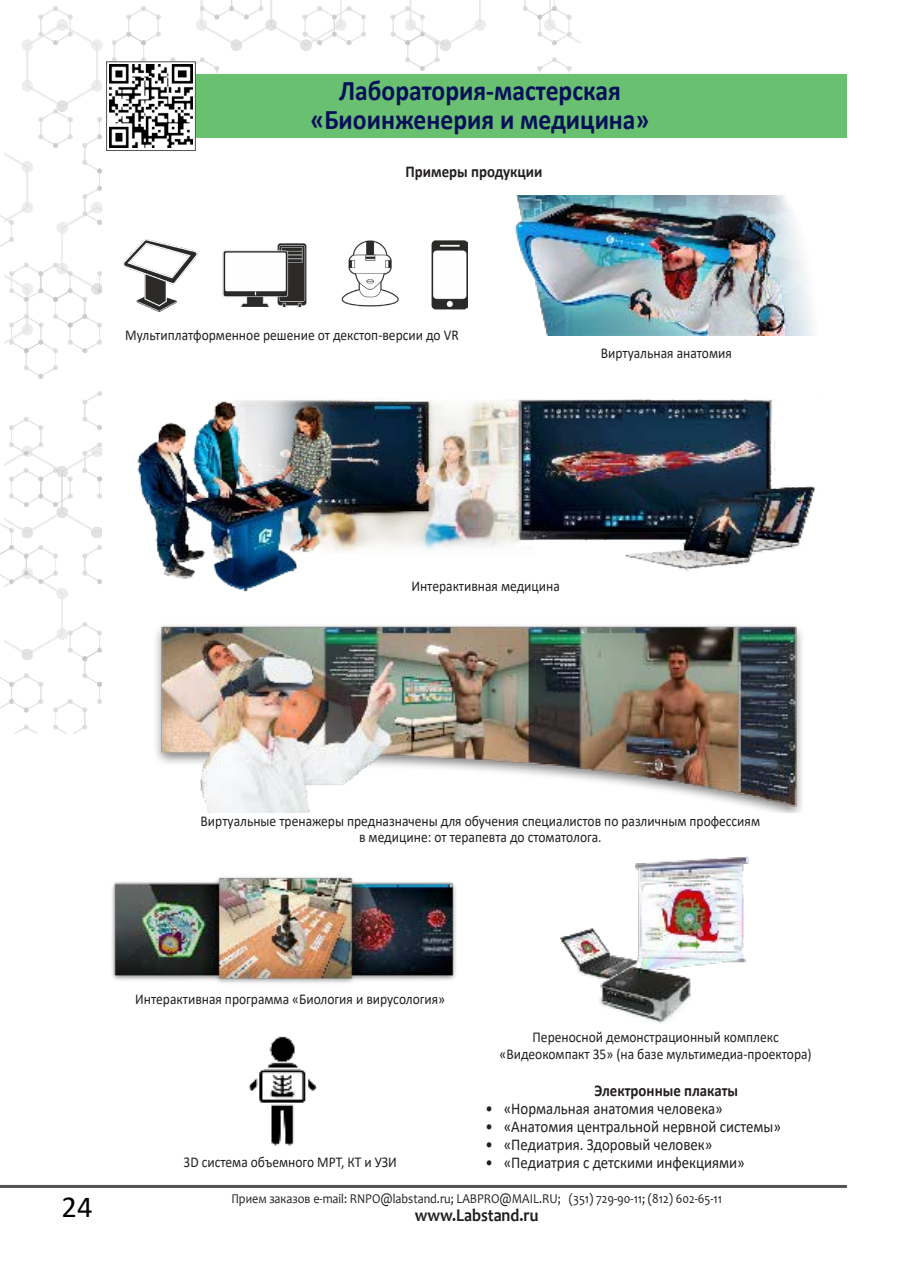
<style>
.page{position:relative;width:915px;height:1280px;background:#fff}
.page>*{position:absolute;margin:0;border:0;box-sizing:border-box;transform-origin:0 0}
.t1{font:30.6px "Calibri";color:#000}
.Текст_в_параграфе{font:700 28.5px "Calibri";color:#031059;scale:.9 1}
.t2{font:700 18px "Candara";color:#231f20;scale:.9 1}
.t3{font:16.5px "Calibri";color:#231f20;scale:.9 1}
.Толстый_текст_в_пара{font:700 16.5px "Calibri";color:#231f20;scale:.9 1}
.Подписи{font:15px/16.5px "Calibri";color:#231f20;text-align:center;scale:.9 1}
.t4{font:13.5px "Candara";color:#231f20;scale:.9 1}
</style>
<div class="page">
<hr style="left:0;top:1185px;width:846px;height:3px;background:#535355">
<img style="left:0;top:1px;width:580px;height:732px">
<div style="left:192px;top:74px;width:654px;height:64px;background:#69c071"></div>
<img style="left:123px;top:239px;width:344px;height:73px">
<img style="left:507px;top:195px;width:307px;height:140px">
<img style="left:118px;top:394px;width:697px;height:198px">
<img style="left:149px;top:622px;width:653px;height:190px">
<img style="left:560px;top:856px;width:188px;height:167px">
<img style="left:112px;top:877px;width:344px;height:106px">
<img style="left:248px;top:1036px;width:69px;height:110px">
<svg style="left:106px;top:62px;width:89px;height:89px"></svg>
<img style="left:109px;top:65px;width:83px;height:82px">
<p class="Текст_в_параграфе" style="left:339px;top:71px;width:314px">Лаборатория-мастерская</p>
<p class="Текст_в_параграфе" style="left:310px;top:99px;width:378px">«Биоинженерия и медицина»</p>
<p class="Толстый_текст_в_пара" style="left:405px;top:160px;width:153px">Примеры продукции</p>
<p class="Подписи" style="left:125px;top:326px;width:372px">Мультиплатформенное решение от декстоп-версии до VR</p>
<p class="Подписи" style="left:600px;top:344px;width:147px">Виртуальная анатомия</p>
<p class="Подписи" style="left:411px;top:577px;width:166px">Интерактивная медицина</p>
<p class="Подписи" style="left:200px;top:812px;width:623px">Виртуальные тренажеры предназначены для обучения специалистов по различным профессиям в медицине: от терапевта до стоматолога.</p>
<p class="Подписи" style="left:135px;top:991px;width:346px">Интерактивная программа «Биология и вирусология»</p>
<p class="Подписи" style="left:183px;top:1154px;width:238px">3D система объемного МРТ, КТ и УЗИ</p>
<p class="Подписи" style="left:499px;top:1029px;width:348px">Переносной демонстрационный комплекс «Видеокомпакт 35» (на базе мультимедиа-проектора)</p>
<p class="Толстый_текст_в_пара" style="left:594px;top:1079px;width:161px">Электронные плакаты</p>
<p class="t3" style="left:485px;top:1097px;width:265px">• «Нормальная анатомия человека»</p>
<p class="t3" style="left:485px;top:1115px;width:329px">• «Анатомия центральной нервной системы»</p>
<p class="t3" style="left:485px;top:1133px;width:253px">• «Педиатрия. Здоровый человек»</p>
<p class="t3" style="left:485px;top:1151px;width:289px">• «Педиатрия с детскими инфекциями»</p>
<h1 class="t1" style="left:61px;top:1186px;width:33px">24</h1>
<p class="t4" style="left:231px;top:1190px;width:546px">Прием заказов e-mail: RNPO@labstand.ru; LABPRO@MAIL.RU; (351) 729-90-11; (812) 602-65-11</p>
<p class="t2" style="left:414px;top:1204px;width:139px">www.Labstand.ru</p>
</div>
